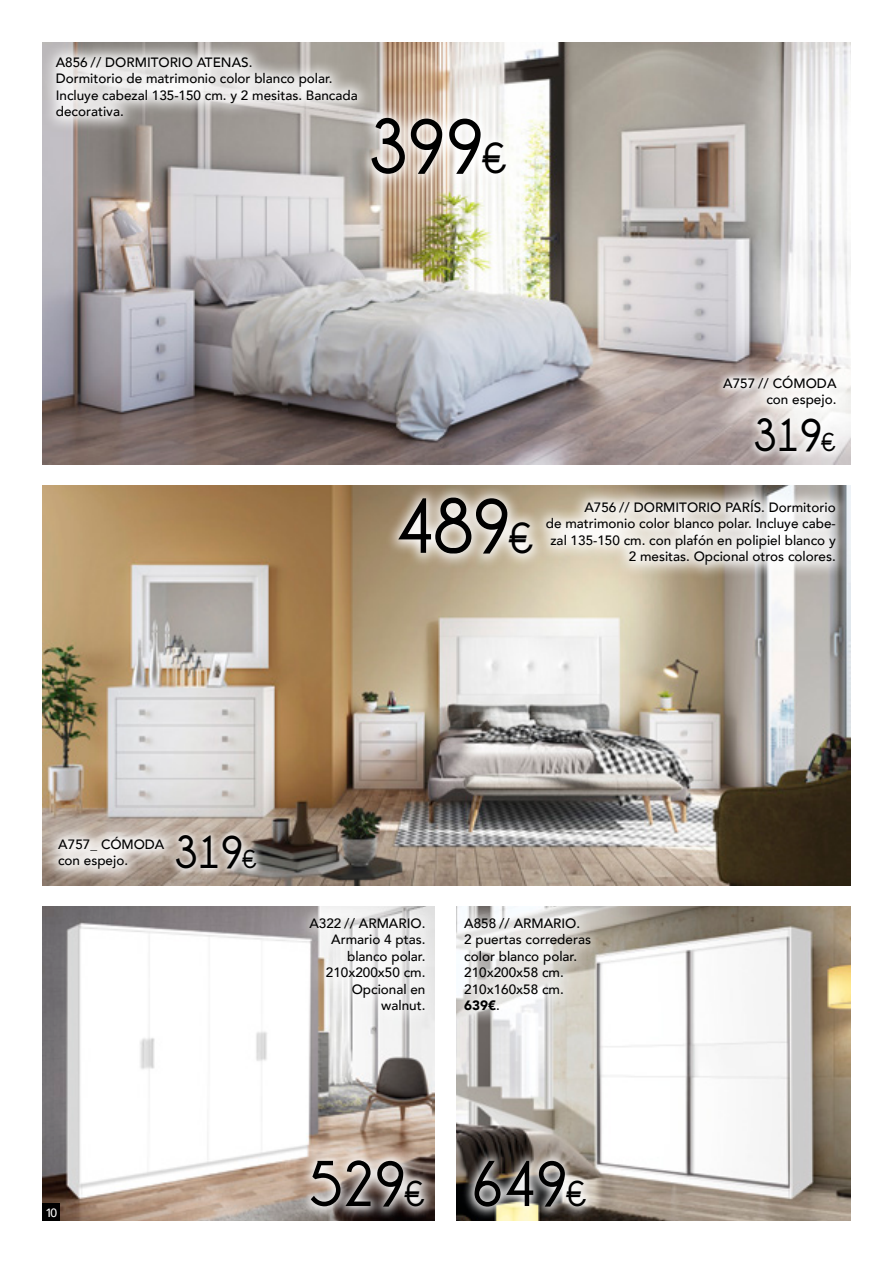
<style>
.page{position:relative;width:893px;height:1263px;background:#fff}
.page>*{position:absolute;margin:0;border:0;box-sizing:border-box;transform-origin:0 0}
.t1{font:700 78.6px "Champagne&Limousines";letter-spacing:-.05em;color:#000}
.t2{font:700 65.1px "Champagne&Limousines";letter-spacing:-.05em;color:#000}
.t3{font:700 46.8px "Champagne&Limousines";letter-spacing:-.05em;color:#000}
.t4{font:500 13.5px/16.5px "Avenir";color:#000;text-align:right}
.t5{font:500 12px "Avenir";color:#fff}
.s1{font-size:44.4px}
.s2{font-size:26.4px}
.s3{font-weight:900}
.s4{font-size:36.75px}
</style>
<div class="page">
<img style="left:456px;top:906px;width:394px;height:314px">
<img style="left:43px;top:906px;width:392px;height:314px">
<div style="left:295px;top:902px;width:145px;height:124px;background:#fff;opacity:.7"></div>
<div style="left:449px;top:902px;width:157px;height:124px;background:#fff;opacity:.7"></div>
<div style="left:43px;top:1203px;width:17px;height:17px;background:#000"></div>
<img style="left:43px;top:43px;width:807px;height:421px">
<svg style="left:42px;top:42px;width:330px;height:90px;background:#c7c4c2"></svg>
<svg style="left:714px;top:366px;width:131px;height:51px"></svg>
<img style="left:43px;top:486px;width:807px;height:399px">
<svg style="left:531px;top:485px;width:320px;height:95px"></svg>
<svg style="left:43px;top:821px;width:136px;height:63px;background:#c7bcb4"></svg>
<svg style="left:357px;top:103px;width:163px;height:86px"></svg>
<svg style="left:384px;top:485px;width:162px;height:83px;background:#cabeab"></svg>
<svg style="left:299px;top:1148px;width:136px;height:71px;background:#aca099"></svg>
<svg style="left:462px;top:1148px;width:135px;height:71px;background:#918d84"></svg>
<svg style="left:747px;top:410px;width:97px;height:51px"></svg>
<svg style="left:168px;top:826px;width:97px;height:51px;background:#c0b6ae"></svg>
<p class="t4" style="left:56px;top:53px;width:198px">A856 // DORMITORIO ATENAS.</p>
<p class="t4" style="left:56px;top:70px;width:303px;text-align:left">Dormitorio de matrimonio color blanco polar.<br>Incluye cabezal 135-150 cm. y 2 mesitas. Bancada decorativa.</p>
<p class="t1" style="left:367px;top:102px;width:141px">399<span class="s1">€</span></p>
<p class="t4" style="left:723px;top:374px;width:115px">A757 // CÓMODA</p>
<p class="t4" style="left:766px;top:390px;width:72px">con espejo.</p>
<p class="t3" style="left:752px;top:409px;width:85px">319<span class="s2">€</span></p>
<p class="t1" style="left:393px;top:482px;width:141px">489<span class="s1">€</span></p>
<p class="t4" style="left:584px;top:498px;width:253px">A756 // DORMITORIO PARÍS. Dormitorio</p>
<p class="t4" style="left:546px;top:515px;width:291px">de matrimonio color blanco polar. Incluye cabe&shy;zal 135-150 cm. con plafón en polipiel blanco y<br>2 mesitas. Opcional otros colores.</p>
<p class="t4" style="left:58px;top:835px;width:108px">A757_ CÓMODA</p>
<p class="t4" style="left:58px;top:852px;width:72px">con espejo.</p>
<p class="t3" style="left:174px;top:826px;width:85px">319<span class="s2">€</span></p>
<p class="t5" style="left:45px;top:1202px;width:13px">10</p>
<p class="t4" style="left:309px;top:914px;width:117px">A322 // ARMARIO.<br>Armario 4 ptas.</p>
<p class="t4" style="left:326px;top:947px;width:101px">blanco polar.<br>210x200x50 cm.<br>Opcional en</p>
<p class="t4" style="left:381px;top:996px;width:46px">walnut.</p>
<p class="t4" style="left:464px;top:914px;width:117px">A858 // ARMARIO.</p>
<p class="t4" style="left:464px;top:930px;width:128px;text-align:left">2 puertas correderas color blanco polar.<br>210x200x58 cm.</p>
<p class="t4" style="left:464px;top:980px;width:101px;text-align:left">210x160x58 cm.<br><span class="s3">639€</span>.</p>
<p class="t2" style="left:308px;top:1147px;width:118px">529<span class="s4">€</span></p>
<p class="t2" style="left:470px;top:1147px;width:117px">649<span class="s4">€</span></p>
</div>
